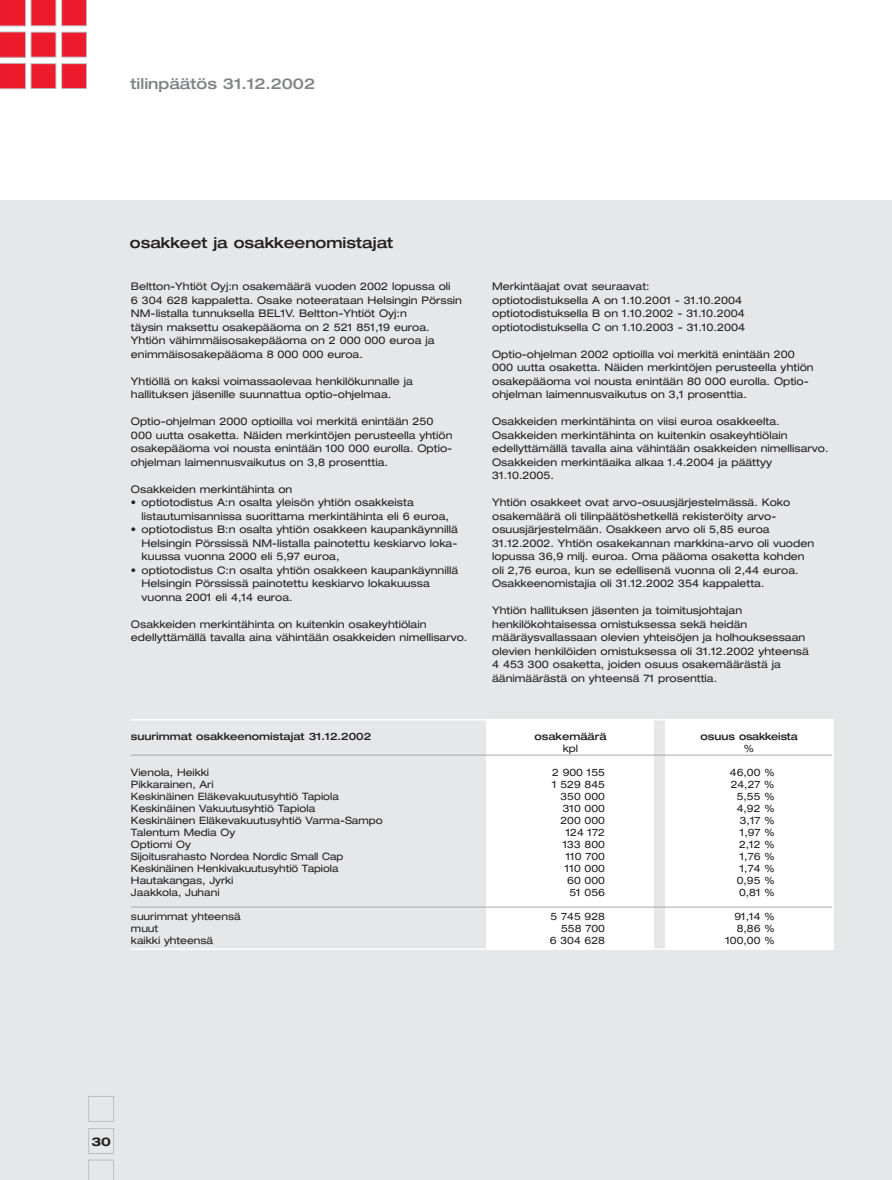
<style>
.page{position:relative;width:892px;height:1180px;background:#fff}
.page>*{position:absolute;margin:0;border:0;box-sizing:border-box;transform-origin:0 0}
.t1{font:500 expanded 15px "Helvetica Neue";color:#231f1f}
.t2{font:500 expanded 15px "Helvetica Neue";color:#808284}
.t3{font:700 expanded 12px "Helvetica Neue";color:#231f1f}
.t4{font:expanded 10.5px/13.5px "Helvetica Neue";color:#231f1f}
.t5{font:expanded 10.2px "Helvetica Neue";color:#231f1f}
.t6{font:500 expanded 10.2px "Helvetica Neue";color:#231f1f}
</style>
<div class="page">
<div style="left:0;top:200px;width:892px;height:980px;background:#e6e7e8"></div>
<div style="left:31px;top:64px;width:25px;height:25px;background:#ee1b2d"></div>
<div style="left:31px;top:63px;width:25px;height:26px;border:1px solid #bcbec0"></div>
<div style="left:62px;top:64px;width:25px;height:25px;background:#ee1b2d"></div>
<div style="left:61px;top:63px;width:26px;height:26px;border:1px solid #bcbec0"></div>
<svg style="left:0;top:32px;width:26px;height:57px"></svg>
<div style="left:31px;top:32px;width:25px;height:25px;background:#ee1b2d"></div>
<div style="left:31px;top:32px;width:25px;height:26px;border:1px solid #bcbec0"></div>
<div style="left:62px;top:32px;width:25px;height:25px;background:#ee1b2d"></div>
<div style="left:61px;top:32px;width:26px;height:26px;border:1px solid #bcbec0"></div>
<svg style="left:88px;top:1096px;width:26px;height:84px"></svg>
<div style="left:665px;top:719px;width:169px;height:231px;background:#fff"></div>
<div style="left:486px;top:720px;width:167px;height:230px;background:#fff"></div>
<hr style="left:131px;top:719px;width:703px;height:1px;background:#fff">
<hr style="left:131px;top:755px;width:701px;height:1px;background:#a7a9ac">
<hr style="left:131px;top:907px;width:701px;height:1px;background:#a7a9ac">
<hr style="left:131px;top:948px;width:703px;height:2px;background:#fff">
<svg style="left:0;top:0;width:87px;height:26px;background:#eb3f4e"></svg>
<h1 class="t2" style="left:131px;top:78px;width:186px">tilinpäätös 31.12.2002</h1>
<h1 class="t1" style="left:130px;top:237px;width:265px">osakkeet ja osakkeenomistajat</h1>
<p class="t4" style="left:131px;top:281px;width:333px">Beltton-Yhtiöt Oyj:n osakemäärä vuoden 2002 lopussa oli<br>6 304 628 kappaletta. Osake noteerataan Helsingin Pörssin NM-listalla tunnuksella BEL1V. Beltton-Yhtiöt Oyj:n<br>täysin maksettu osakepääoma on 2 521 851,19 euroa.<br>Yhtiön vähimmäisosakepääoma on 2 000 000 euroa ja enimmäisosakepääoma 8 000 000 euroa.</p>
<p class="t4" style="left:131px;top:375px;width:283px">Yhtiöllä on kaksi voimassaolevaa henkilökunnalle ja hallituksen jäsenille suunnattua optio-ohjelmaa.</p>
<p class="t4" style="left:131px;top:416px;width:323px">Optio-ohjelman 2000 optioilla voi merkitä enintään 250<br>000 uutta osaketta. Näiden merkintöjen perusteella yhtiön osakepääoma voi nousta enintään 100 000 eurolla. Optio&shy;ohjelman laimennusvaikutus on 3,8 prosenttia.</p>
<p class="t4" style="left:131px;top:483px;width:163px">Osakkeiden merkintähinta on</p>
<p class="t4" style="left:142px;top:497px;width:309px;text-indent:-11px">• optiotodistus A:n osalta yleisön yhtiön osakkeista listautumisannissa suorittama merkintähinta eli 6 euroa,</p>
<p class="t4" style="left:142px;top:524px;width:318px;text-align:justify;text-indent:-11px">• optiotodistus B:n osalta yhtiön osakkeen kaupankäynnillä Helsingin Pörssissä NM-listalla painotettu keskiarvo loka&shy;kuussa vuonna 2000 eli 5,97 euroa,</p>
<p class="t4" style="left:142px;top:564px;width:318px;text-indent:-11px">• optiotodistus C:n osalta yhtiön osakkeen kaupankäynnillä<br>Helsingin Pörssissä painotettu keskiarvo lokakuussa vuonna 2001 eli 4,14 euroa.</p>
<p class="t4" style="left:131px;top:618px;width:338px">Osakkeiden merkintähinta on kuitenkin osakeyhtiölain edellyttämällä tavalla aina vähintään osakkeiden nimellisarvo.</p>
<p class="t4" style="left:492px;top:281px;width:254px">Merkintäajat ovat seuraavat: optiotodistuksella A on 1.10.2001 - 31.10.2004 optiotodistuksella B on 1.10.2002 - 31.10.2004 optiotodistuksella C on 1.10.2003 - 31.10.2004</p>
<p class="t4" style="left:492px;top:348px;width:323px">Optio-ohjelman 2002 optioilla voi merkitä enintään 200<br>000 uutta osaketta. Näiden merkintöjen perusteella yhtiön osakepääoma voi nousta enintään 80 000 eurolla. Optio&shy;ohjelman laimennusvaikutus on 3,1 prosenttia.</p>
<p class="t4" style="left:492px;top:416px;width:338px">Osakkeiden merkintähinta on viisi euroa osakkeelta.<br>Osakkeiden merkintähinta on kuitenkin osakeyhtiölain edellyttämällä tavalla aina vähintään osakkeiden nimellisarvo.<br>Osakkeiden merkintäaika alkaa 1.4.2004 ja päättyy 31.10.2005.</p>
<p class="t4" style="left:492px;top:497px;width:323px">Yhtiön osakkeet ovat arvo-osuusjärjestelmässä. Koko osakemäärä oli tilinpäätöshetkellä rekisteröity arvo&shy;osuusjärjestelmään. Osakkeen arvo oli 5,85 euroa 31.12.2002. Yhtiön osakekannan markkina-arvo oli vuoden lopussa 36,9 milj. euroa. Oma pääoma osaketta kohden oli 2,76 euroa, kun se edellisenä vuonna oli 2,44 euroa.<br>Osakkeenomistajia oli 31.12.2002 354 kappaletta.</p>
<p class="t4" style="left:492px;top:605px;width:318px">Yhtiön hallituksen jäsenten ja toimitusjohtajan henkilökohtaisessa omistuksessa sekä heidän määräysvallassaan olevien yhteisöjen ja holhouksessaan olevien henkilöiden omistuksessa oli 31.12.2002 yhteensä 4 453 300 osaketta, joiden osuus osakemäärästä ja äänimäärästä on yhteensä 71 prosenttia.</p>
<p class="t6" style="left:131px;top:733px;width:242px">suurimmat osakkeenomistajat 31.12.2002</p>
<p class="t6" style="left:534px;top:733px;width:74px">osakemäärä</p>
<p class="t6" style="left:700px;top:733px;width:99px">osuus osakkeista</p>
<p class="t5" style="left:563px;top:745px;width:17px">kpl</p>
<p class="t5" style="left:744px;top:745px;width:12px">%</p>
<p class="t5" style="left:131px;top:769px;width:80px">Vienola, Heikki</p>
<p class="t5" style="left:552px;top:769px;width:54px">2 900 155</p>
<p class="t5" style="left:730px;top:769px;width:46px">46,00 %</p>
<p class="t5" style="left:131px;top:781px;width:84px">Pikkarainen, Ari</p>
<p class="t5" style="left:552px;top:781px;width:54px">1 529 845</p>
<p class="t5" style="left:731px;top:781px;width:45px">24,27 %</p>
<p class="t5" style="left:131px;top:793px;width:209px">Keskinäinen Eläkevakuutusyhtiö Tapiola</p>
<p class="t5" style="left:560px;top:793px;width:46px">350 000</p>
<p class="t5" style="left:737px;top:793px;width:39px">5,55 %</p>
<p class="t5" style="left:131px;top:805px;width:186px">Keskinäinen Vakuutusyhtiö Tapiola</p>
<p class="t5" style="left:563px;top:805px;width:44px">310 000</p>
<p class="t5" style="left:737px;top:805px;width:39px">4,92 %</p>
<p class="t5" style="left:131px;top:817px;width:253px">Keskinäinen Eläkevakuutusyhtiö Varma-Sampo</p>
<p class="t5" style="left:560px;top:817px;width:46px">200 000</p>
<p class="t5" style="left:740px;top:817px;width:36px">3,17 %</p>
<p class="t5" style="left:131px;top:829px;width:106px">Talentum Media Oy</p>
<p class="t5" style="left:566px;top:829px;width:41px">124 172</p>
<p class="t5" style="left:740px;top:829px;width:36px">1,97 %</p>
<p class="t5" style="left:131px;top:841px;width:62px">Optiomi Oy</p>
<p class="t5" style="left:563px;top:841px;width:44px">133 800</p>
<p class="t5" style="left:739px;top:841px;width:37px">2,12 %</p>
<p class="t5" style="left:131px;top:853px;width:214px">Sijoitusrahasto Nordea Nordic Small Cap</p>
<p class="t5" style="left:566px;top:853px;width:41px">110 700</p>
<p class="t5" style="left:740px;top:853px;width:36px">1,76 %</p>
<p class="t5" style="left:131px;top:865px;width:209px">Keskinäinen Henkivakuutusyhtiö Tapiola</p>
<p class="t5" style="left:565px;top:865px;width:42px">110 000</p>
<p class="t5" style="left:740px;top:865px;width:36px">1,74 %</p>
<p class="t5" style="left:131px;top:877px;width:104px">Hautakangas, Jyrki</p>
<p class="t5" style="left:567px;top:877px;width:39px">60 000</p>
<p class="t5" style="left:737px;top:877px;width:39px">0,95 %</p>
<p class="t5" style="left:131px;top:889px;width:90px">Jaakkola, Juhani</p>
<p class="t5" style="left:569px;top:889px;width:37px">51 056</p>
<p class="t5" style="left:739px;top:889px;width:37px">0,81 %</p>
<p class="t5" style="left:131px;top:913px;width:111px">suurimmat yhteensä</p>
<p class="t5" style="left:551px;top:913px;width:56px">5 745 928</p>
<p class="t5" style="left:734px;top:913px;width:42px">91,14 %</p>
<p class="t5" style="left:131px;top:925px;width:29px">muut</p>
<p class="t5" style="left:561px;top:925px;width:45px">558 700</p>
<p class="t5" style="left:737px;top:925px;width:39px">8,86 %</p>
<p class="t5" style="left:131px;top:937px;width:84px">kaikki yhteensä</p>
<p class="t5" style="left:550px;top:937px;width:57px">6 304 628</p>
<p class="t5" style="left:725px;top:937px;width:51px">100,00 %</p>
<p class="t3" style="left:91px;top:1137px;width:21px">30</p>
</div>
